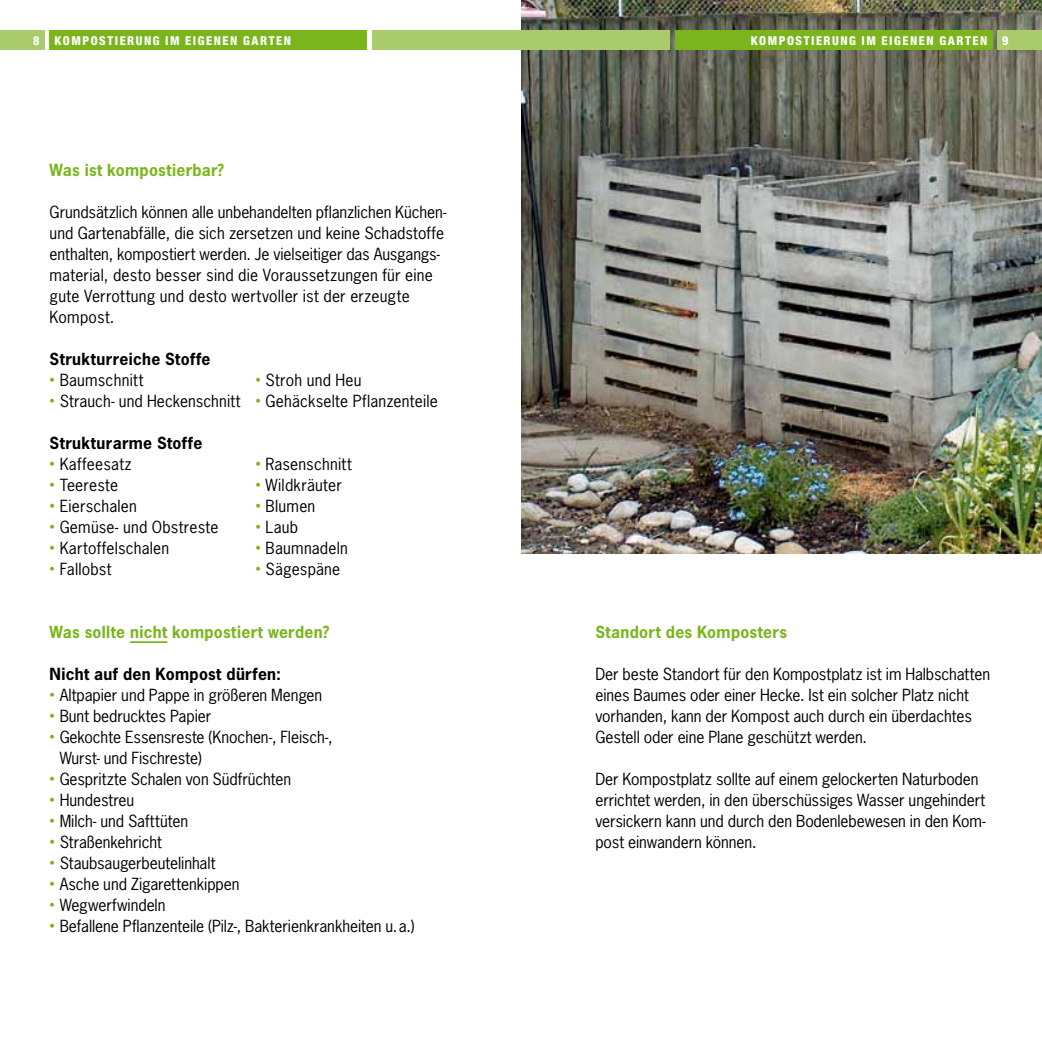
<style>
.page{position:relative;width:1042px;height:1042px;background:#fff}
.page>*{position:absolute;margin:0;border:0;box-sizing:border-box;transform-origin:0 0}
.t1{font:15.75px/21px "News Gothic";letter-spacing:-.005em;color:#000}
.t2{font:15.75px "News Gothic";letter-spacing:.015em;color:#000}
.t3{font:700 15.75px "News Gothic";letter-spacing:.02em;color:#7ab51d}
.t4{font:700 15.75px "News Gothic";letter-spacing:.02em;color:#000}
.t5{font:800 condensed 12.25px "Helvetica Neue";letter-spacing:.125em;color:#fff}
.s1{font-size:11.03px;color:#7ab51d}
</style>
<div class="page">
<div style="left:372px;top:30px;width:149px;height:20px;background:#a9cb6b"></div>
<div style="left:0;top:30px;width:45px;height:20px;background:#a9cb6b"></div>
<img style="left:521px;top:0;width:521px;height:554px">
<div style="left:997px;top:30px;width:45px;height:20px;background:#a9cb6b"></div>
<div style="left:521px;top:30px;width:149px;height:20px;background:#a9cb6b"></div>
<div style="left:675px;top:30px;width:317px;height:20px;background:#7ab51d"></div>
<div style="left:50px;top:30px;width:317px;height:20px;background:#7ab51d"></div>
<hr style="left:130px;top:641px;width:37px;height:2px;background:#7ab51d">
<p class="t5" style="left:33px;top:33px;width:258px">8 KOMPOSTIERUNG IM EIGENEN GART EN</p>
<p class="t5" style="left:751px;top:33px;width:237px">KOMPOSTIERUNG IM EIGENEN GART EN</p>
<p class="t5" style="left:1002px;top:33px;width:8px">9</p>
<p class="t3" style="left:50px;top:159px;width:176px">Was ist kompostierbar?</p>
<p class="t1" style="left:50px;top:201px;width:398px">Grundsätzlich können alle unbehandelten pflanzlichen Küchen&shy;und Gartenabfälle, die sich zersetzen und keine Schadstoffe enthalten, kompostiert werden. Je vielseitiger das Ausgangs&shy;material, desto besser sind die Voraussetzungen für eine gute Verrottung und desto wertvoller ist der erzeugte Kompost.</p>
<p class="t4" style="left:50px;top:348px;width:162px">Strukturreiche Stoffe</p>
<p class="t2" style="left:50px;top:370px;width:95px"><span class="s1">•</span> Baumschnitt</p>
<p class="t1" style="left:50px;top:390px;width:192px"><span class="s1">•</span> Strauch- und Heckenschnitt</p>
<p class="t4" style="left:50px;top:432px;width:154px">Strukturarme Stoffe</p>
<p class="t2" style="left:50px;top:454px;width:84px"><span class="s1">•</span> Kaffeesatz</p>
<p class="t1" style="left:50px;top:474px;width:70px"><span class="s1">•</span> Teereste</p>
<p class="t1" style="left:50px;top:495px;width:89px"><span class="s1">•</span> Eierschalen</p>
<p class="t2" style="left:50px;top:517px;width:170px"><span class="s1">•</span> Gemüse- und Obstreste</p>
<p class="t1" style="left:50px;top:537px;width:121px"><span class="s1">•</span> Kartoffelschalen</p>
<p class="t2" style="left:50px;top:559px;width:63px"><span class="s1">•</span> Fallobst</p>
<p class="t2" style="left:255px;top:370px;width:107px"><span class="s1">•</span> Stroh und Heu</p>
<p class="t2" style="left:255px;top:391px;width:184px"><span class="s1">•</span> Gehäckselte Pflanzenteile</p>
<p class="t1" style="left:255px;top:453px;width:98px"><span class="s1">•</span> Rasenschnitt</p>
<p class="t2" style="left:255px;top:475px;width:88px"><span class="s1">•</span> Wildkräuter</p>
<p class="t1" style="left:255px;top:495px;width:61px"><span class="s1">•</span> Blumen</p>
<p class="t1" style="left:255px;top:516px;width:44px"><span class="s1">•</span> Laub</p>
<p class="t2" style="left:255px;top:538px;width:94px"><span class="s1">•</span> Baumnadeln</p>
<p class="t1" style="left:255px;top:558px;width:86px"><span class="s1">•</span> Sägespäne</p>
<p class="t3" style="left:50px;top:621px;width:281px">Was sollte nicht kompostiert werden?</p>
<p class="t4" style="left:50px;top:663px;width:233px">Nicht auf den Kompost dürfen:</p>
<p class="t1" style="left:50px;top:684px;width:274px"><span class="s1">•</span> Altpapier und Pappe in größeren Mengen</p>
<p class="t1" style="left:50px;top:705px;width:163px"><span class="s1">•</span> Bunt bedrucktes Papier</p>
<p class="t1" style="left:60px;top:726px;width:274px;text-indent:-10px"><span class="s1">•</span> Gekochte Essensreste (Knochen-, Fleisch-,<br>Wurst- und Fischreste)</p>
<p class="t1" style="left:50px;top:768px;width:243px"><span class="s1">•</span> Gespritzte Schalen von Südfrüchten</p>
<p class="t1" style="left:50px;top:789px;width:86px"><span class="s1">•</span> Hundestreu</p>
<p class="t1" style="left:50px;top:810px;width:140px"><span class="s1">•</span> Milch- und Safttüten</p>
<p class="t1" style="left:50px;top:831px;width:114px"><span class="s1">•</span> Straßenkehricht</p>
<p class="t1" style="left:50px;top:852px;width:167px"><span class="s1">•</span> Staubsaugerbeutelinhalt</p>
<p class="t1" style="left:50px;top:873px;width:191px"><span class="s1">•</span> Asche und Zigarettenkippen</p>
<p class="t1" style="left:50px;top:894px;width:117px"><span class="s1">•</span> Wegwerfwindeln</p>
<p class="t1" style="left:50px;top:915px;width:366px"><span class="s1">•</span> Befallene Pflanzenteile (Pilz-, Bakterienkrankheiten u.a.)</p>
<p class="t3" style="left:595px;top:621px;width:193px">Standort des Komposters</p>
<p class="t1" style="left:595px;top:663px;width:396px">Der beste Standort für den Kompostplatz ist im Halbschatten eines Baumes oder einer Hecke. Ist ein solcher Platz nicht vorhanden, kann der Kompost auch durch ein überdachtes Gestell oder eine Plane geschützt werden.</p>
<p class="t1" style="left:595px;top:768px;width:392px">Der Kompostplatz sollte auf einem gelockerten Naturboden errichtet werden, in den überschüssiges Wasser ungehindert versickern kann und durch den Bodenlebewesen in den Kom&shy;post einwandern können.</p>
</div>
